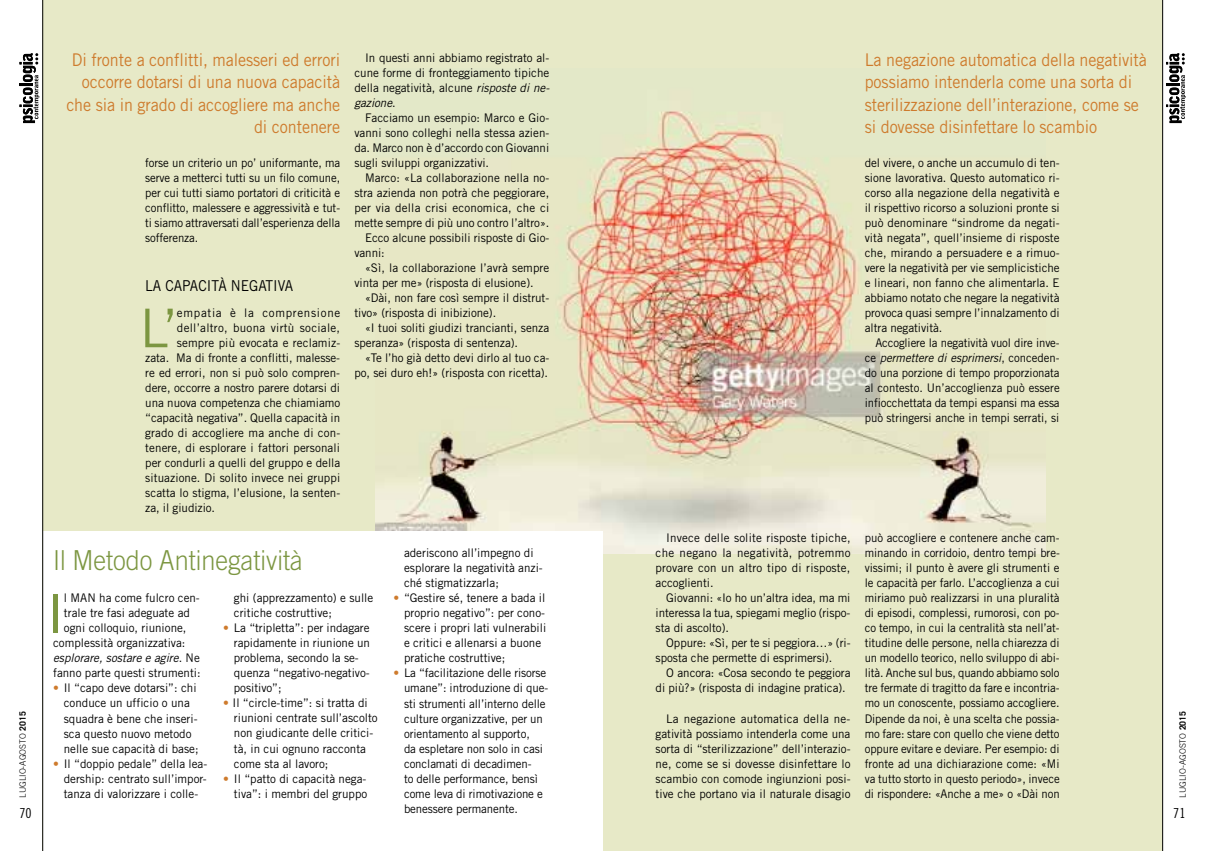
<style>
.page{position:relative;width:1205px;height:851px;background:#fff}
.page>*{position:absolute;margin:0;border:0;box-sizing:border-box;transform-origin:0 0}
.t1{font:53.38px "Trade Gothic LT Std";color:#7c9641}
.t2{font:300 27.5px "Trade Gothic LT Std";color:#7c9641;scale:.92 1}
.t3{font:17.5px/22.5px "Trade Gothic LT Std";letter-spacing:-.005em;color:#ce7b2d;text-align:right;scale:.92 1}
.t4{font:15px "Trade Gothic LT Std";color:#000;scale:.92 1}
.t5{font:13.75px "Trade Gothic LT Std Cn 18";color:#000}
.t6{font:11.88px/15px "Trade Gothic LT Std";letter-spacing:-.005em;color:#000}
.t7{font:11.88px/15px "Trade Gothic LT Std";letter-spacing:-.005em;color:#000;text-align:justify;scale:.96 1}
.t8{font:11.88px "Trade Gothic LT Std";letter-spacing:.015em;color:#000}
.t9{font:11.88px "Trade Gothic LT Std";letter-spacing:.02em;color:#000}
.t10{font:italic 11.88px "Trade Gothic LT Std";color:#000}
.t11{font:11.88px "Trade Gothic LT Std";letter-spacing:.06em;color:#000}
.t12{font:300 8.75px "Trade Gothic LT Std";color:#000}
.s1{font-style:italic}
.s2{color:#ce7b2d}
.s3{font-style:normal}
.s4{font-weight:700}
</style>
<div class="page">
<div style="left:43px;top:0;width:1120px;height:850px;background:#e7e9c7"></div>
<img style="left:376px;top:111px;width:669px;height:442px">
<div style="left:43px;top:531px;width:559px;height:319px;background:#fff"></div>
<svg style="left:19px;top:53px;width:20px;height:70px"></svg>
<svg style="left:1166px;top:53px;width:20px;height:70px"></svg>
<hr style="left:42px;top:0;width:1px;height:850px;background:#000">
<hr style="left:1162px;top:0;width:1px;height:850px;background:#000">
<h3 class="t3" style="left:66px;top:48px;width:299px">Di fronte a conflitti, malesseri ed errori occorre dotarsi di una nuova capacità che sia in grado di accogliere ma anche di contenere</h3>
<h3 class="t3" style="left:865px;top:48px;width:308px;text-align:left">La negazione automatica della negatività possiamo intenderla come una sorta di sterilizzazione dell’interazione, come se si dovesse disinfettare lo scambio</h3>
<p class="t7" style="left:145px;top:155px;width:205px">forse un criterio un po’ uniformante, ma serve a metterci tutti su un filo comune, per cui tutti siamo portatori di criticità e conflitto, malessere e aggressività e tut&shy;ti siamo attraversati dall’esperienza della sofferenza.</p>
<p class="t4" style="left:145px;top:276px;width:32px">La capacit</p>
<p class="t4" style="left:218px;top:276px;width:34px">à negativa</p>
<h1 class="t1" style="left:140px;top:296px;width:39px">L’</h1>
<p class="t11" style="left:177px;top:306px;width:165px">empatia è la comprensione</p>
<p class="t6" style="left:354px;top:50px;width:197px;text-align:justify;text-indent:11px">In questi anni abbiamo registrato al&shy;cune forme di fronteggiamento tipiche della negatività, alcune <span class="s1">risposte di ne&shy;gazione</span>.</p>
<p class="t6" style="left:354px;top:110px;width:196px;text-align:justify;text-indent:11px">Facciamo un esempio: Marco e Gio&shy;vanni sono colleghi nella stessa azien&shy;da. Marco non è d’accordo con Giovanni sugli sviluppi organizzativi.</p>
<p class="t6" style="left:365px;top:170px;width:186px">Marco: «La collaborazione nella no-</p>
<p class="t6" style="left:354px;top:185px;width:196px">stra azienda non potrà che peggiorare,</p>
<p class="t8" style="left:354px;top:201px;width:196px">per via della crisi economica, che ci</p>
<p class="t6" style="left:354px;top:215px;width:196px">mette sempre di più uno contro l’altro».</p>
<p class="t6" style="left:365px;top:230px;width:186px">Ecco alcune possibili risposte di Gio-</p>
<p class="t6" style="left:354px;top:245px;width:32px">vanni:</p>
<p class="t6" style="left:365px;top:260px;width:186px">«Sì, la collaborazione l’avrà sempre</p>
<p class="t6" style="left:354px;top:275px;width:181px">vinta per me» (risposta di elusione).</p>
<p class="t6" style="left:365px;top:290px;width:186px">«Dài, non fare così sempre il distrut-</p>
<p class="t6" style="left:354px;top:305px;width:143px">tivo» (risposta di inibizione).</p>
<p class="t6" style="left:365px;top:320px;width:186px">«I tuoi soliti giudizi trancianti, senza</p>
<p class="t6" style="left:354px;top:335px;width:165px">speranza» (risposta di sentenza).</p>
<p class="t6" style="left:365px;top:350px;width:186px">«Te l’ho già detto devi dirlo al tuo ca-</p>
<p class="t6" style="left:354px;top:365px;width:195px">po, sei duro eh!» (risposta con ricetta).</p>
<p class="t6" style="left:865px;top:155px;width:196px;text-align:justify">del vivere, o anche un accumulo di ten&shy;sione lavorativa. Questo automatico ri&shy;corso alla negazione della negatività e il rispettivo ricorso a soluzioni pronte si può denominare “sindrome da negati&shy;vità negata”, quell’insieme di risposte che, mirando a persuadere e a rimuo&shy;vere la negatività per vie semplicistiche e lineari, non fanno che alimentarla. E abbiamo notato che negare la negatività provoca quasi sempre l’innalzamento di altra negatività.</p>
<p class="t7" style="left:865px;top:335px;width:205px;text-indent:11px">Accogliere la negatività vuol dire inve&shy;ce <span class="s1">permettere di esprimersi</span>, conceden&shy;do una porzione di tempo proporzionata al contesto. Un’accoglienza può essere infiocchettata da tempi espansi ma essa può stringersi anche in tempi serrati, si</p>
<p class="t9" style="left:177px;top:321px;width:165px">dell’altro, buona virtù sociale,</p>
<p class="t6" style="left:177px;top:335px;width:165px">sempre più evocata e reclamiz-</p>
<p class="t6" style="left:145px;top:350px;width:196px">zata. Ma di fronte a conflitti, malesse-</p>
<p class="t6" style="left:145px;top:365px;width:196px">re ed errori, non si può solo compren-</p>
<p class="t6" style="left:145px;top:380px;width:196px">dere, occorre a nostro parere dotarsi di</p>
<p class="t6" style="left:145px;top:395px;width:196px">una nuova competenza che chiamiamo</p>
<p class="t6" style="left:145px;top:410px;width:196px">“capacità negativa”. Quella capacità in</p>
<p class="t6" style="left:145px;top:425px;width:196px">grado di accogliere ma anche di con-</p>
<p class="t6" style="left:145px;top:440px;width:196px">tenere, di esplorare i fattori personali</p>
<p class="t6" style="left:145px;top:455px;width:196px">per condurli a quelli del gruppo e della</p>
<p class="t6" style="left:145px;top:470px;width:196px">situazione. Di solito invece nei gruppi</p>
<p class="t6" style="left:145px;top:485px;width:196px">scatta lo stigma, l’elusione, la senten-</p>
<p class="t6" style="left:145px;top:500px;width:71px">za, il giudizio.</p>
<p class="t6" style="left:656px;top:530px;width:196px;text-align:justify;text-indent:11px">Invece delle solite risposte tipiche, che negano la negatività, potremmo provare con un altro tipo di risposte, accoglienti.</p>
<p class="t6" style="left:656px;top:590px;width:196px;text-align:justify;text-indent:11px">Giovanni: «Io ho un’altra idea, ma mi interessa la tua, spiegami meglio (rispo&shy;sta di ascolto).</p>
<p class="t6" style="left:656px;top:635px;width:196px;text-indent:11px">Oppure: «Sì, per te si peggiora…» (ri&shy;sposta che permette di esprimersi).</p>
<p class="t6" style="left:656px;top:665px;width:196px;text-indent:11px">O ancora: «Cosa secondo te peggiora di più?» (risposta di indagine pratica).</p>
<p class="t6" style="left:656px;top:710px;width:196px;text-align:justify;text-indent:11px">La negazione automatica della ne&shy;gatività possiamo intenderla come una sorta di “sterilizzazione” dell’interazio&shy;ne, come se si dovesse disinfettare lo scambio con comode ingiunzioni posi&shy;tive che portano via il naturale disagio</p>
<p class="t7" style="left:865px;top:530px;width:205px">può accogliere e contenere anche cam&shy;minando in corridoio, dentro tempi bre&shy;vissimi; il punto è avere gli strumenti e le capacità per farlo. L’accoglienza a cui miriamo può realizzarsi in una pluralità di episodi, complessi, rumorosi, con po&shy;co tempo, in cui la centralità sta nell’at&shy;titudine delle persone, nella chiarezza di un modello teorico, nello sviluppo di abi&shy;lità. Anche sul bus, quando abbiamo solo tre fermate di tragitto da fare e incontria&shy;mo un conoscente, possiamo accogliere.<br>Dipende da noi, è una scelta che possia&shy;mo fare: stare con quello che viene detto oppure evitare e deviare. Per esempio: di fronte ad una dichiarazione come: «Mi va tutto storto in questo periodo», invece di rispondere: «Anche a me» o «Dài non</p>
<p class="t6" style="left:404px;top:545px;width:140px">aderiscono all’impegno di esplorare la negatività anzi&shy;ché stigmatizzarla;</p>
<p class="t6" style="left:404px;top:590px;width:144px;text-indent:-11px"><span class="s2">•</span> “Gestire sé, tenere a bada il proprio negativo”: per cono&shy;scere i propri lati vulnerabili e critici e allenarsi a buone pratiche costruttive;</p>
<p class="t6" style="left:404px;top:665px;width:146px;text-indent:-11px"><span class="s2">•</span> La “facilitazione delle risorse umane”: introduzione di que&shy;sti strumenti all’interno delle culture organizzative, per un orientamento al supporto,<br>da espletare non solo in casi conclamati di decadimen-<br>to delle performance, bensì come leva di rimotivazione e benessere permanente.</p>
<h2 class="t2" style="left:53px;top:543px;width:273px">Il Metodo Antinegatività</h2>
<h1 class="t1" style="left:47px;top:581px;width:19px">I</h1>
<p class="t6" style="left:64px;top:590px;width:137px">l MAN ha come fulcro cen-</p>
<p class="t6" style="left:234px;top:590px;width:141px">ghi (apprezzamento) e sulle critiche costruttive;</p>
<p class="t6" style="left:234px;top:620px;width:138px;text-indent:-11px"><span class="s2">•</span> La “tripletta”: per indagare rapidamente in riunione un problema, secondo la se&shy;quenza “negativo-negativo&shy;positivo”;</p>
<p class="t6" style="left:234px;top:695px;width:145px;text-indent:-11px"><span class="s2">•</span> Il “circle-time”: si tratta di riunioni centrate sull’ascolto non giudicante delle critici&shy;tà, in cui ognuno racconta come sta al lavoro;</p>
<p class="t6" style="left:223px;top:770px;width:146px;text-align:right"><span class="s2">•</span> Il “patto di capacità nega&shy;tiva”: i membri del gruppo</p>
<p class="t6" style="left:64px;top:605px;width:127px">trale tre fasi adeguate ad</p>
<p class="t6" style="left:64px;top:620px;width:124px">ogni colloquio, riunione,</p>
<p class="t6" style="left:53px;top:635px;width:134px">complessità organizzativa:</p>
<p class="t10" style="left:53px;top:651px;width:148px">esplorare, sostare e agire<span class="s3">. N e</span></p>
<p class="t6" style="left:53px;top:665px;width:149px">fanno parte questi strumenti:</p>
<p class="t6" style="left:64px;top:680px;width:136px;text-indent:-11px"><span class="s2">•</span> Il “capo deve dotarsi”: chi conduce un ufficio o una squadra è bene che inseri&shy;sca questo nuovo metodo nelle sue capacità di base;</p>
<p class="t6" style="left:64px;top:755px;width:145px;text-align:justify;text-indent:-11px"><span class="s2">•</span> Il “doppio pedale” della lea&shy;dership: centrato sull’impor&shy;tanza di valorizzare i colle-</p>
<p class="t12" style="left:18px;top:797px;width:88px;rotate:-90deg">luglio-agosto <span class="s4">2015</span></p>
<p class="t12" style="left:1177px;top:797px;width:88px;rotate:-90deg">luglio-agosto <span class="s4">2015</span></p>
<p class="t5" style="left:19px;top:805px;width:14px">70</p>
<p class="t5" style="left:1173px;top:805px;width:14px">71</p>
</div>
